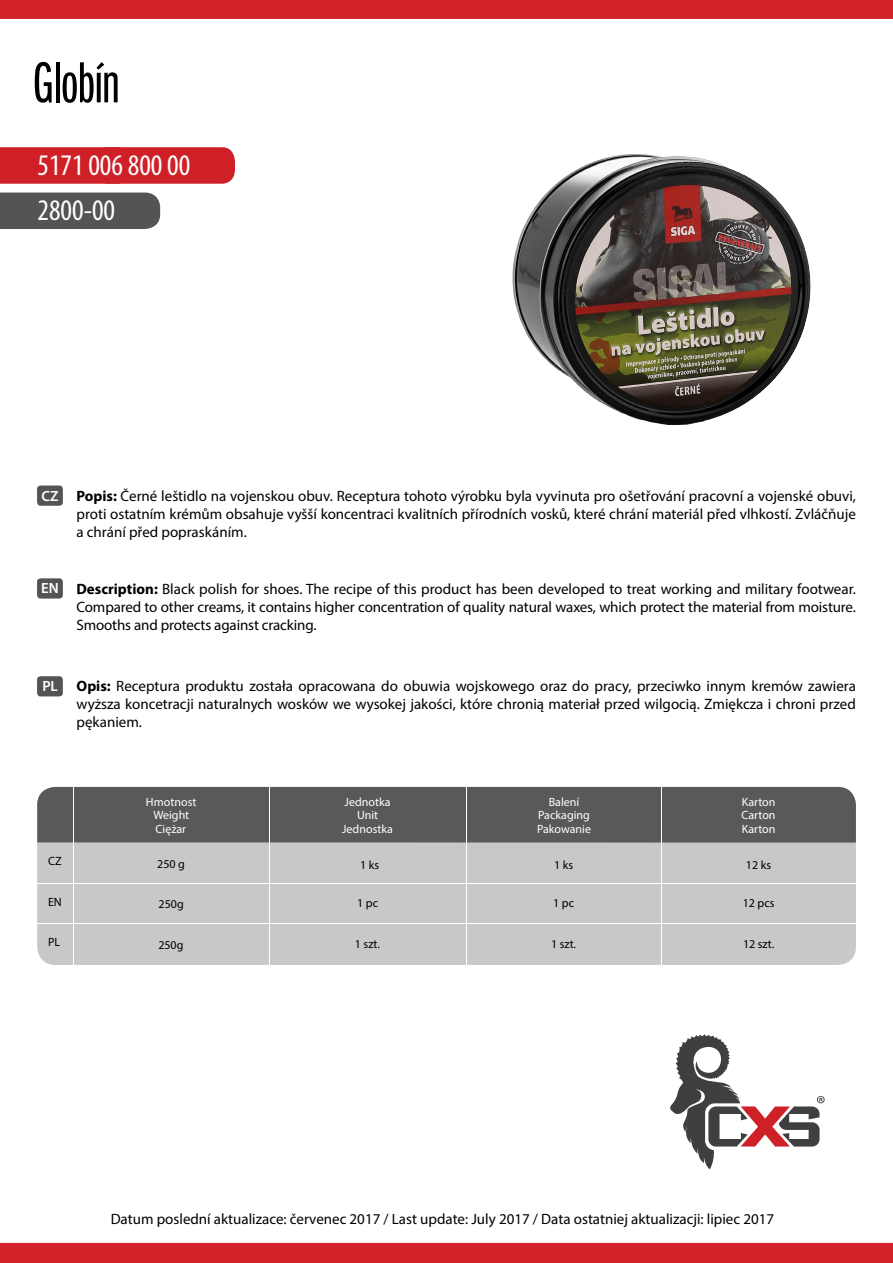
<style>
.page{position:relative;width:893px;height:1263px;background:#fff}
.page>*{position:absolute;margin:0;border:0;box-sizing:border-box;transform-origin:0 0}
.t1{font:60px "Franklin Got Itc DOT Boo Ext Com";letter-spacing:-.01em;color:#000}
.t2{font:condensed 30px "Myriad Pro";color:#fff}
.t3{font:15px/18px "Myriad Pro";color:#000;text-align:justify}
.t4{font:600 14.85px "Myriad Pro";color:#fff}
.t5{font:12px "Myriad Pro";color:#fff}
.t6{font:12px "Myriad Pro";color:#000}
.s1{font-weight:700}
</style>
<div class="page">
<div style="left:0;top:147px;width:235px;height:37px;background:#cf2027"></div>
<img style="left:512px;top:154px;width:299px;height:271px">
<div style="left:0;top:193px;width:160px;height:36px;background:#545456"></div>
<svg style="left:670px;top:1034px;width:155px;height:135px"></svg>
<div style="left:37px;top:485px;width:26px;height:21px;background:#545456;border-radius:3px"></div>
<div style="left:37px;top:578px;width:26px;height:21px;background:#545456;border-radius:3px"></div>
<div style="left:37px;top:676px;width:26px;height:20px;background:#545456;border-radius:3px"></div>
<div style="left:0;top:0;width:893px;height:19px;background:#d2232a"></div>
<div style="left:0;top:1243px;width:893px;height:20px;background:#d2232a"></div>
<div style="left:37px;top:787px;width:819px;height:178px;background:#c7c8ca;border-radius:18px"></div>
<div style="left:37px;top:787px;width:819px;height:55px;background:#58595b"></div>
<hr style="left:37px;top:923px;width:819px;height:1px;background:#fff">
<hr style="left:37px;top:883px;width:819px;height:1px;background:#fff">
<hr style="left:73px;top:787px;width:1px;height:178px;background:#fff">
<hr style="left:661px;top:787px;width:1px;height:178px;background:#fff">
<hr style="left:466px;top:787px;width:1px;height:178px;background:#fff">
<hr style="left:269px;top:787px;width:1px;height:178px;background:#fff">
<h1 class="t1" style="left:33px;top:51px;width:89px">Globín</h1>
<h2 class="t2" style="left:38px;top:147px;width:154px">5171 006 800 00</h2>
<h2 class="t2" style="left:38px;top:192px;width:79px">2800-00</h2>
<p class="t4" style="left:42px;top:486px;width:19px">CZ</p>
<p class="t4" style="left:41px;top:579px;width:19px">EN</p>
<p class="t3" style="left:77px;top:486px;width:781px"><span class="s1">Popis:</span> Černé leštidlo na vojenskou obuv. Receptura tohoto výrobku byla vyvinuta pro ošetřování pracovní a vojenské obuvi, proti ostatním krémům obsahuje vyšší koncentraci kvalitních přírodních vosků, které chrání materiál před vlhkostí. Zvláčňuje a chrání před popraskáním.</p>
<p class="t3" style="left:77px;top:579px;width:781px"><span class="s1">Description:</span> Black polish for shoes. The recipe of this product has been developed to treat working and military footwear.<br>Compared to other creams, it contains higher concentration of quality natural waxes, which protect the material from moisture.<br>Smooths and protects against cracking.</p>
<p class="t4" style="left:42px;top:677px;width:17px">PL</p>
<p class="t3" style="left:77px;top:677px;width:781px"><span class="s1">Opis:</span> Receptura produktu została opracowana do obuwia wojskowego oraz do pracy, przeciwko innym kremów zawiera wyższa koncetracji naturalnych wosków we wysokej jakości, które chronią materiał przed wilgocią. Zmiękcza i chroni przed pękaniem.</p>
<p class="t5" style="left:146px;top:794px;width:52px">Hmotnost</p>
<p class="t5" style="left:156px;top:821px;width:32px">Ciężar</p>
<p class="t5" style="left:153px;top:808px;width:37px">Weight</p>
<p class="t5" style="left:345px;top:794px;width:48px">Jednotka</p>
<p class="t5" style="left:342px;top:821px;width:52px">Jednostka</p>
<p class="t5" style="left:357px;top:808px;width:23px">Unit</p>
<p class="t5" style="left:549px;top:794px;width:32px">Balení</p>
<p class="t5" style="left:537px;top:821px;width:56px">Pakowanie</p>
<p class="t5" style="left:538px;top:808px;width:53px">Packaging</p>
<p class="t5" style="left:742px;top:794px;width:35px">Karton</p>
<p class="t5" style="left:742px;top:821px;width:35px">Karton</p>
<p class="t5" style="left:742px;top:808px;width:36px">Carton</p>
<p class="t6" style="left:48px;top:854px;width:15px">CZ</p>
<p class="t6" style="left:157px;top:856px;width:29px">250 g</p>
<p class="t6" style="left:746px;top:858px;width:27px">12 ks</p>
<p class="t6" style="left:360px;top:858px;width:21px">1 ks</p>
<p class="t6" style="left:554px;top:858px;width:21px">1 ks</p>
<p class="t6" style="left:48px;top:894px;width:15px">EN</p>
<p class="t6" style="left:159px;top:896px;width:27px">250g</p>
<p class="t6" style="left:357px;top:896px;width:22px">1 pc</p>
<p class="t6" style="left:553px;top:896px;width:22px">1 pc</p>
<p class="t6" style="left:743px;top:896px;width:33px">12 pcs</p>
<p class="t6" style="left:48px;top:935px;width:14px">PL</p>
<p class="t6" style="left:158px;top:937px;width:27px">250g</p>
<p class="t6" style="left:355px;top:937px;width:27px">1 szt.</p>
<p class="t6" style="left:551px;top:937px;width:27px">1 szt.</p>
<p class="t6" style="left:743px;top:937px;width:33px">12 szt.</p>
<p class="t3" style="left:111px;top:1209px;width:665px">Datum poslední aktualizace: červenec 2017 / Last update: July 2017 / Data ostatniej aktualizacji: lipiec 2017</p>
</div>
